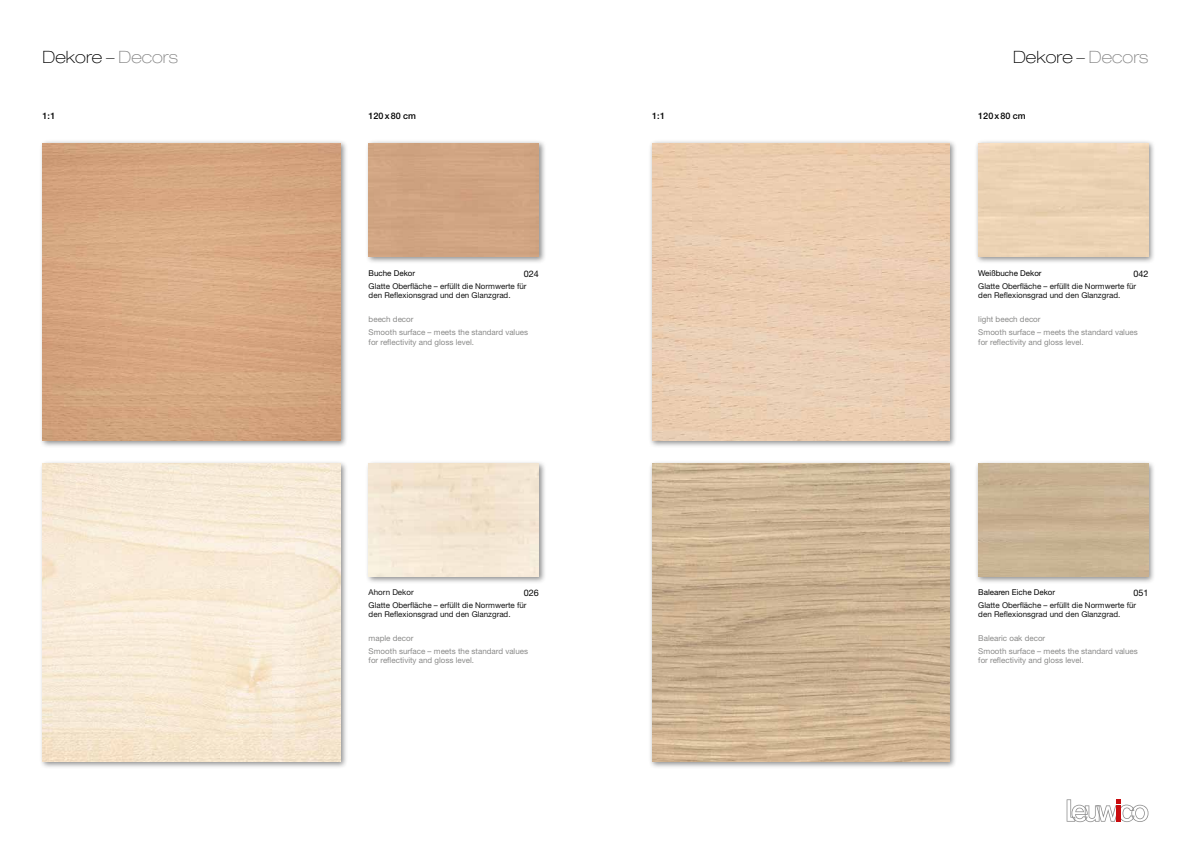
<style>
.page{position:relative;width:1191px;height:842px;background:#fff}
.page>*{position:absolute;margin:0;border:0;box-sizing:border-box;transform-origin:0 0}
.t1{font:100 expanded 17px "Helvetica Neue LT Std";color:#000}
.t2{font:500 9px "Helvetica Neue LT Std";color:#000}
.t3{font:9px "Helvetica Neue LT Std";color:#000}
.t4{font:8px/12.4px "Helvetica Neue LT Std";color:#8a8a89}
.t5{font:8px/9.6px "Helvetica Neue LT Std";color:#131313}
.t6{font:8px "Helvetica Neue LT Std";color:#000}
.s1{color:#878787}
</style>
<div class="page">
<div style="left:974px;top:460px;width:181px;height:124px;background:#000;opacity:.45"></div>
<img style="left:978px;top:463px;width:170px;height:114px">
<div style="left:974px;top:140px;width:181px;height:124px;background:#000;opacity:.45"></div>
<div style="left:978px;top:143px;width:170px;height:114px;background:#ecd3b4"></div>
<div style="left:648px;top:460px;width:309px;height:308px;background:#000;opacity:.45"></div>
<img style="left:652px;top:463px;width:298px;height:298px">
<div style="left:648px;top:140px;width:309px;height:308px;background:#000;opacity:.45"></div>
<img style="left:652px;top:143px;width:298px;height:298px">
<div style="left:39px;top:460px;width:308px;height:308px;background:#000;opacity:.45"></div>
<img style="left:43px;top:463px;width:297px;height:298px">
<div style="left:365px;top:460px;width:181px;height:124px;background:#000;opacity:.45"></div>
<img style="left:369px;top:463px;width:170px;height:114px">
<div style="left:39px;top:140px;width:308px;height:308px;background:#000;opacity:.45"></div>
<img style="left:43px;top:143px;width:297px;height:298px">
<div style="left:365px;top:140px;width:181px;height:124px;background:#000;opacity:.45"></div>
<div style="left:369px;top:143px;width:170px;height:114px;background:#d0a482"></div>
<svg style="left:1066px;top:799px;width:82px;height:23px"></svg>
<div style="left:1116px;top:805px;width:5px;height:17px;background:#c90c0f"></div>
<h1 class="t1" style="left:43px;top:47px;width:137px">Dekore – <span class="s1">Decors</span></h1>
<h1 class="t1" style="left:1013px;top:47px;width:137px">Dekore – <span class="s1">Decors</span></h1>
<p class="t2" style="left:43px;top:110px;width:14px">1:1</p>
<p class="t2" style="left:369px;top:110px;width:49px">120x80 cm</p>
<p class="t2" style="left:652px;top:110px;width:14px">1:1</p>
<p class="t2" style="left:978px;top:110px;width:49px">120x80 cm</p>
<p class="t6" style="left:369px;top:269px;width:48px">Buche Dekor</p>
<p class="t5" style="left:369px;top:281px;width:159px">Glatte Oberfläche – erfüllt die Normwerte für den Reflexionsgrad und den Glanzgrad.</p>
<p class="t4" style="left:369px;top:313px;width:161px">beech decor<br>Smooth surface <span class="s1">–</span> meets the standard values</p>
<p class="t4" style="left:369px;top:335px;width:107px">for reflectivity and gloss level.</p>
<p class="t3" style="left:524px;top:269px;width:17px">024</p>
<p class="t6" style="left:978px;top:269px;width:65px">Weißbuche Dekor</p>
<p class="t5" style="left:978px;top:281px;width:159px">Glatte Oberfläche – erfüllt die Normwerte für den Reflexionsgrad und den Glanzgrad.</p>
<p class="t4" style="left:978px;top:313px;width:161px">light beech decor<br>Smooth surface <span class="s1">–</span> meets the standard values</p>
<p class="t4" style="left:978px;top:335px;width:107px">for reflectivity and gloss level.</p>
<p class="t3" style="left:1133px;top:269px;width:17px">042</p>
<p class="t5" style="left:369px;top:586px;width:159px;line-height:12.4px">Ahorn Dekor<br>Glatte Oberfläche – erfüllt die Normwerte für</p>
<p class="t5" style="left:369px;top:610px;width:143px">den Reflexionsgrad und den Glanzgrad.</p>
<p class="t4" style="left:369px;top:632px;width:161px">maple decor<br>Smooth surface <span class="s1">–</span> meets the standard values</p>
<p class="t4" style="left:369px;top:654px;width:107px">for reflectivity and gloss level.</p>
<p class="t3" style="left:524px;top:587px;width:17px">026</p>
<p class="t6" style="left:978px;top:588px;width:78px">Balearen Eiche Dekor</p>
<p class="t3" style="left:1133px;top:587px;width:17px">051</p>
<p class="t5" style="left:978px;top:600px;width:159px">Glatte Oberfläche – erfüllt die Normwerte für den Reflexionsgrad und den Glanzgrad.</p>
<p class="t4" style="left:978px;top:632px;width:161px">Balearic oak decor<br>Smooth surface <span class="s1">–</span> meets the standard values</p>
<p class="t4" style="left:978px;top:654px;width:107px">for reflectivity and gloss level.</p>
</div>
